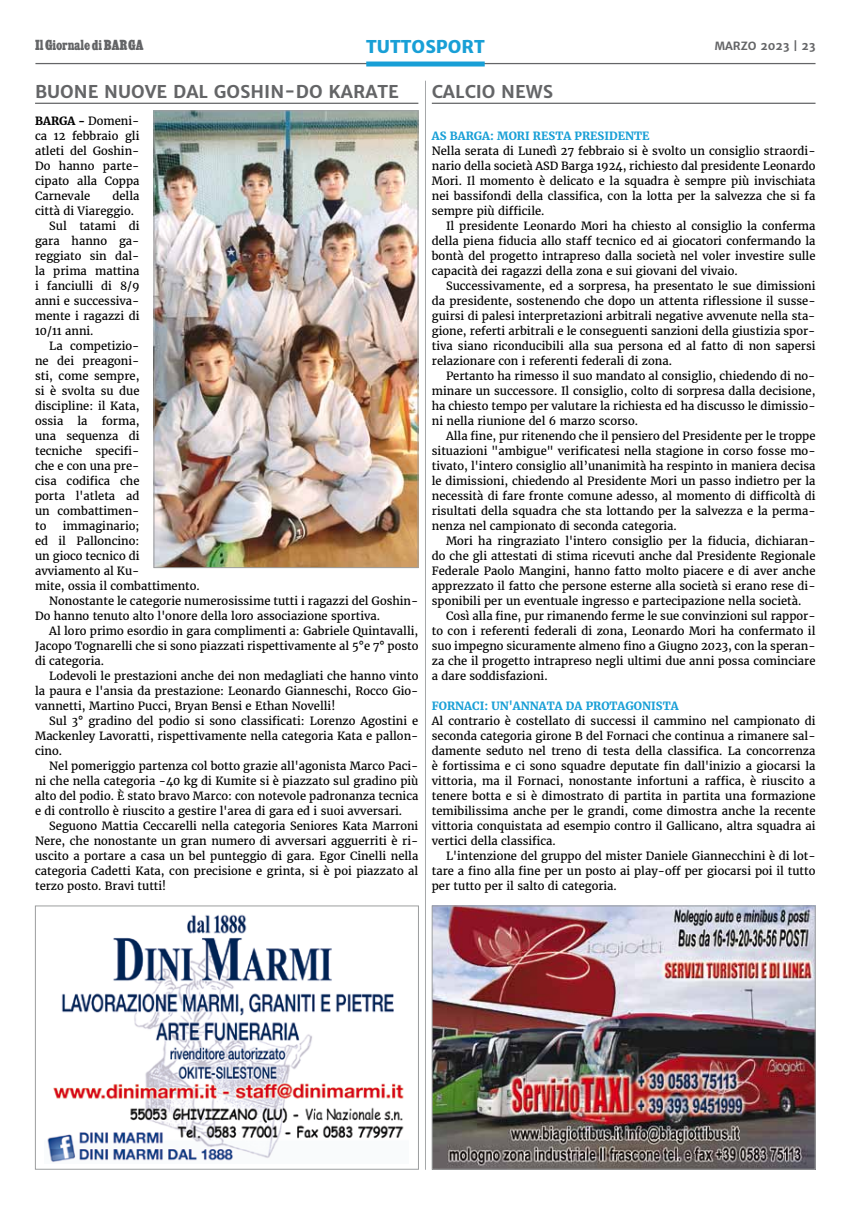
<style>
.page{position:relative;width:851px;height:1205px;background:#fff}
.page>*{position:absolute;margin:0;border:0;box-sizing:border-box;transform-origin:0 0}
.t1{font:700 17.5px "Merriweather Sans";color:#646567}
.t2{font:800 17.5px "Merriweather Sans";color:#189fd6}
.t3{font:11.25px/15px "Merriweather";color:#000;text-align:justify}
.t4{font:700 11.25px "Merriweather";color:#189fd6}
.t5{font:11.25px "Cairo";color:#646567}
.t6{font:700 11.25px "Merriweather Sans";color:#646567}
.s1{font-weight:700}
</style>
<div class="page">
<hr style="left:35px;top:63px;width:780px;height:1px;background:#646567">
<div style="left:366px;top:62px;width:118px;height:5px;background:#189fd6"></div>
<img style="left:434px;top:907px;width:379px;height:260px">
<div style="left:432px;top:905px;width:383px;height:264px;border:1px solid #9c9e9f"></div>
<img style="left:47px;top:914px;width:357px;height:248px">
<div style="left:35px;top:905px;width:383px;height:264px;border:1px solid #9c9e9f"></div>
<hr style="left:35px;top:103px;width:383px;height:1px;background:#646567">
<hr style="left:432px;top:103px;width:383px;height:1px;background:#646567">
<img style="left:156px;top:112px;width:260px;height:454px">
<div style="left:154px;top:110px;width:264px;height:458px;border:1px solid #9c9e9f"></div>
<hr style="left:423px;top:79px;width:3px;height:1091px;background:#003882;opacity:.5">
<p class="t5" style="left:35px;top:40px;width:110px">Il Giornale di BARGA</p>
<h1 class="t2" style="left:366px;top:36px;width:120px">TUTTOSPORT</h1>
<p class="t6" style="left:714px;top:39px;width:102px">MARZO 2023 | 23</p>
<h1 class="t1" style="left:35px;top:81px;width:192px">BUONE NUOVE DAL GOS</h1>
<h1 class="t1" style="left:250px;top:81px;width:104px">HIN-DO KARA</h1>
<h1 class="t1" style="left:377px;top:81px;width:21px">TE</h1>
<p class="t3" style="left:35px;top:114px;width:106px"><span class="s1">BARGA -</span> Domeni&shy;ca 12 febbraio gli atleti del Goshin-Do hanno parte&shy;cipato alla Coppa Carnevale</p>
<h1 class="t1" style="left:432px;top:81px;width:121px">CALCIO NEWS</h1>
<p class="t4" style="left:432px;top:129px;width:36px">AS BARGA</p>
<p class="t4" style="left:490px;top:129px;width:27px">: MORI</p>
<p class="t4" style="left:533px;top:129px;width:9px">RESTA</p>
<p class="t4" style="left:574px;top:129px;width:9px">PRESIDE</p>
<p class="t4" style="left:625px;top:129px;width:18px">NTE</p>
<p class="t3" style="left:432px;top:144px;width:385px">Nella serata di Lunedì 27 febbraio si è svolto un consiglio straordi&shy;nario della società ASD Barga 1924, richiesto dal presidente Leonardo Mori. Il momento è delicato e la squadra è sempre più invischiata nei bassifondi della classifica, con la lotta per la salvezza che si fa sempre più difficile.</p>
<p class="t3" style="left:432px;top:219px;width:385px;text-indent:14px">Il presidente Leonardo Mori ha chiesto al consiglio la conferma della piena fiducia allo staff tecnico ed ai giocatori confermando la bontà del progetto intrapreso dalla società nel voler investire sulle capacità dei ragazzi della zona e sui giovani del vivaio.</p>
<p class="t3" style="left:432px;top:279px;width:385px;text-indent:14px">Successivamente, ed a sorpresa, ha presentato le sue dimissioni da presidente, sostenendo che dopo un attenta riflessione il susse&shy;guirsi di palesi interpretazioni arbitrali negative avvenute nella sta&shy;gione, referti arbitrali e le conseguenti sanzioni della giustizia spor&shy;tiva siano riconducibili alla sua persona ed al fatto di non sapersi relazionare con i referenti federali di zona.</p>
<p class="t3" style="left:432px;top:369px;width:385px;text-indent:14px">Pertanto ha rimesso il suo mandato al consiglio, chiedendo di no&shy;minare un successore. Il consiglio, colto di sorpresa dalla decisione, ha chiesto tempo per valutare la richiesta ed ha discusso le dimissio&shy;ni nella riunione del 6 marzo scorso.</p>
<p class="t3" style="left:432px;top:429px;width:385px;text-indent:14px">Alla fine, pur ritenendo che il pensiero del Presidente per le troppe situazioni "ambigue" verificatesi nella stagione in corso fosse mo&shy;tivato, l'intero consiglio all’unanimità ha respinto in maniera decisa le dimissioni, chiedendo al Presidente Mori un passo indietro per la necessità di fare fronte comune adesso, al momento di difficoltà di risultati della squadra che sta lottando per la salvezza e la perma&shy;nenza nel campionato di seconda categoria.</p>
<p class="t3" style="left:432px;top:534px;width:385px;text-indent:14px">Mori ha ringraziato l'intero consiglio per la fiducia, dichiaran&shy;do che gli attestati di stima ricevuti anche dal Presidente Regionale Federale Paolo Mangini, hanno fatto molto piacere e di aver anche apprezzato il fatto che persone esterne alla società si erano rese di&shy;sponibili per un eventuale ingresso e partecipazione nella società.</p>
<p class="t3" style="left:432px;top:609px;width:385px;text-indent:14px">Così alla fine, pur rimanendo ferme le sue convinzioni sul rappor&shy;to con i referenti federali di zona, Leonardo Mori ha confermato il suo impegno sicuramente almeno fino a Giugno 2023, con la speran&shy;za che il progetto intrapreso negli ultimi due anni possa cominciare a dare soddisfazioni.</p>
<p class="t4" style="left:432px;top:699px;width:117px">FORNACI : UN'ANNATA</p>
<p class="t4" style="left:566px;top:699px;width:29px">DA PROTAGO</p>
<p class="t4" style="left:642px;top:699px;width:17px">NISTA</p>
<p class="t3" style="left:432px;top:714px;width:385px">Al contrario è costellato di successi il cammino nel campionato di seconda categoria girone B del Fornaci che continua a rimanere sal&shy;damente seduto nel treno di testa della classifica. La concorrenza è fortissima e ci sono squadre deputate fin dall'inizio a giocarsi la vittoria, ma il Fornaci, nonostante infortuni a raffica, è riuscito a tenere botta e si è dimostrato di partita in partita una formazione temibilissima anche per le grandi, come dimostra anche la recente vittoria conquistata ad esempio contro il Gallicano, altra squadra ai vertici della classifica.</p>
<p class="t3" style="left:432px;top:849px;width:385px;text-indent:14px">L'intenzione del gruppo del mister Daniele Giannecchini è di lot&shy;tare a fino alla fine per un posto ai play-off per giocarsi poi il tutto per tutto per il salto di categoria.</p>
<p class="t3" style="left:112px;top:189px;width:28px">della</p>
<p class="t3" style="left:35px;top:204px;width:100px">città di Viareggio.</p>
<p class="t3" style="left:49px;top:219px;width:92px">Sul tatami di</p>
<p class="t3" style="left:35px;top:234px;width:106px">gara hanno ga-</p>
<p class="t3" style="left:35px;top:249px;width:106px">reggiato sin dal-</p>
<p class="t3" style="left:35px;top:264px;width:106px">la prima mattina</p>
<p class="t3" style="left:35px;top:279px;width:106px">i fanciulli di 8/9</p>
<p class="t3" style="left:35px;top:294px;width:106px">anni e successiva-</p>
<p class="t3" style="left:35px;top:309px;width:106px">mente i ragazzi di</p>
<p class="t3" style="left:35px;top:324px;width:60px">10/11 anni.</p>
<p class="t3" style="left:49px;top:339px;width:92px">La competizio-</p>
<p class="t3" style="left:35px;top:354px;width:106px">ne dei preagoni-</p>
<p class="t3" style="left:35px;top:369px;width:106px">sti, come sempre,</p>
<p class="t3" style="left:35px;top:384px;width:106px">si è svolta su due</p>
<p class="t3" style="left:35px;top:399px;width:106px">discipline: il Kata,</p>
<p class="t3" style="left:35px;top:414px;width:30px">ossia</p>
<p class="t3" style="left:77px;top:414px;width:12px">la</p>
<p class="t3" style="left:35px;top:414px;width:106px;text-indent:67px">forma, una sequenza di tecniche specifi&shy;che e con una pre&shy;cisa codifica che porta l'atleta ad un combattimen&shy;to</p>
<p class="t3" style="left:63px;top:519px;width:78px">immaginario;</p>
<p class="t3" style="left:35px;top:534px;width:106px">ed il Palloncino:</p>
<p class="t3" style="left:35px;top:549px;width:106px">un gioco tecnico di</p>
<p class="t3" style="left:35px;top:564px;width:106px">avviamento al Ku-</p>
<p class="t3" style="left:35px;top:579px;width:166px">mite, ossia il combattimento.</p>
<p class="t3" style="left:49px;top:594px;width:370px">Nonostante le categorie numerosissime tutti i ragazzi del Goshin-</p>
<p class="t3" style="left:35px;top:609px;width:346px">Do hanno tenuto alto l'onore della loro associazione sportiva.</p>
<p class="t3" style="left:49px;top:624px;width:370px">Al loro primo esordio in gara complimenti a: Gabriele Quintavalli,</p>
<p class="t3" style="left:35px;top:639px;width:385px">Jacopo Tognarelli che si sono piazzati rispettivamente al 5°e 7° posto</p>
<p class="t3" style="left:35px;top:654px;width:70px">di categoria.</p>
<p class="t3" style="left:49px;top:669px;width:370px">Lodevoli le prestazioni anche dei non medagliati che hanno vinto</p>
<p class="t3" style="left:35px;top:684px;width:385px">la paura e l'ansia da prestazione: Leonardo Gianneschi, Rocco Gio-</p>
<p class="t3" style="left:35px;top:699px;width:302px">vannetti, Martino Pucci, Bryan Bensi e Ethan Novelli!</p>
<p class="t3" style="left:49px;top:714px;width:370px">Sul 3° gradino del podio si sono classificati: Lorenzo Agostini e</p>
<p class="t3" style="left:35px;top:729px;width:385px">Mackenley Lavoratti, rispettivamente nella categoria Kata e pallon-</p>
<p class="t3" style="left:35px;top:744px;width:29px">cino.</p>
<p class="t3" style="left:49px;top:759px;width:370px">Nel pomeriggio partenza col botto grazie all'agonista Marco Paci-</p>
<p class="t3" style="left:35px;top:774px;width:385px">ni che nella categoria -40 kg di Kumite si è piazzato sul gradino più</p>
<p class="t3" style="left:35px;top:789px;width:385px">alto del podio. È stato bravo Marco: con notevole padronanza tecnica</p>
<p class="t3" style="left:35px;top:804px;width:368px">e di controllo è riuscito a gestire l'area di gara ed i suoi avversari.</p>
<p class="t3" style="left:49px;top:819px;width:370px">Seguono Mattia Ceccarelli nella categoria Seniores Kata Marroni</p>
<p class="t3" style="left:35px;top:834px;width:385px">Nere, che nonostante un gran numero di avversari agguerriti è ri-</p>
<p class="t3" style="left:35px;top:849px;width:385px">uscito a portare a casa un bel punteggio di gara. Egor Cinelli nella</p>
<p class="t3" style="left:35px;top:864px;width:385px">categoria Cadetti Kata, con precisione e grinta, si è poi piazzato al</p>
<p class="t3" style="left:35px;top:879px;width:133px">terzo posto. Bravi tutti!</p>
</div>
